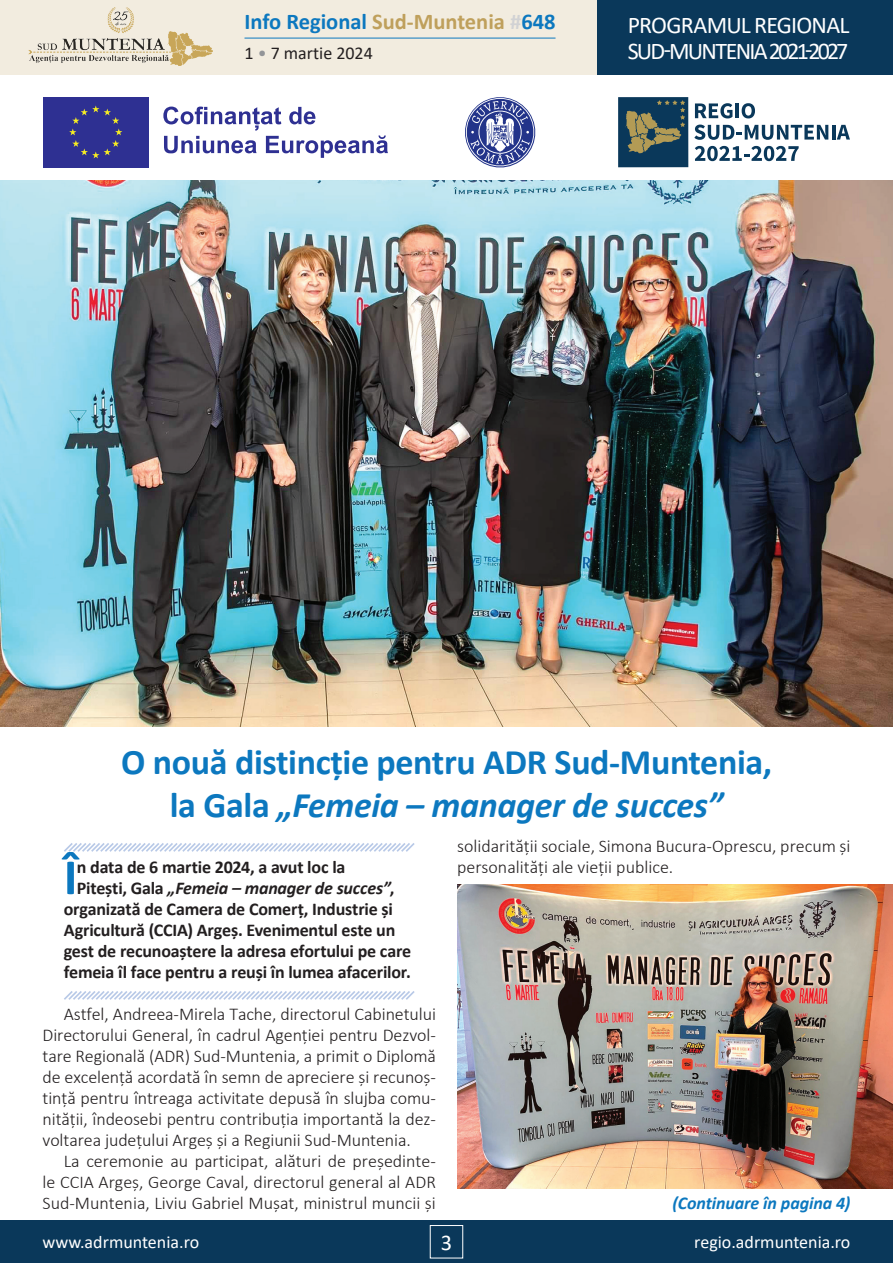
<style>
.page{position:relative;width:893px;height:1263px;background:#fff}
.page>*{position:absolute;margin:0;border:0;box-sizing:border-box;transform-origin:0 0}
.t1{font:700 51.15px "Calibri";color:#0c78bf}
.t2{font:700 36px/43.2px "Calibri";letter-spacing:-.01em;color:#0c78bf;text-align:center}
.t3{font:24px/25.5px "Calibri";letter-spacing:-.055em;color:#fff}
.t4{font:700 22.5px "Calibri";color:#0c78bf}
.t5{font:22.5px "Calibri";color:#fff}
.t6{font:300 18px/21px "Calibri";color:#231f20;text-align:justify}
.t7{font:700 18px "Calibri";letter-spacing:-.01em;color:#231f20}
.t8{font:18px "Calibri";color:#fff}
.t9{font:italic 700 18px "Calibri";letter-spacing:-.01em;color:#231f20}
.t10{font:italic 700 18px "Calibri";letter-spacing:-.005em;color:#0c78bf}
.t11{font:18px "Calibri";color:#231f20}
.s1{color:#bfa05c}
.s2{color:#d1d2d4}
.s3{color:#939598}
.s4{font-style:italic}
.s5{font-style:normal}
</style>
<div class="page">
<div style="left:0;top:1220px;width:893px;height:43px;background:#0a385a"></div>
<div style="left:0;top:0;width:893px;height:75px;background:#f2ecdf"></div>
<div style="left:597px;top:0;width:296px;height:75px;background:#0a385a"></div>
<hr style="left:244px;top:38px;width:311px;height:1px;background:#0c78bf">
<img style="left:28px;top:7px;width:185px;height:59px">
<svg style="left:695px;top:146px;width:104px;height:15px"></svg>
<svg style="left:837px;top:125px;width:13px;height:15px"></svg>
<hr style="left:832px;top:125px;width:3px;height:15px;background:#0a385a">
<svg style="left:694px;top:125px;width:134px;height:15px"></svg>
<svg style="left:742px;top:103px;width:13px;height:15px"></svg>
<hr style="left:735px;top:103px;width:4px;height:15px;background:#0a385a">
<svg style="left:695px;top:103px;width:37px;height:15px"></svg>
<div style="left:618px;top:97px;width:70px;height:70px;background:#0a385a"></div>
<svg style="left:625px;top:100px;width:60px;height:53px"></svg>
<div style="left:43px;top:97px;width:105px;height:70px;background:#2e3092"></div>
<svg style="left:69px;top:105px;width:53px;height:53px"></svg>
<svg style="left:163px;top:107px;width:225px;height:51px"></svg>
<svg style="left:465px;top:97px;width:71px;height:71px"></svg>
<svg style="left:64px;top:843px;width:351px;height:9px"></svg>
<svg style="left:64px;top:991px;width:351px;height:9px"></svg>
<img style="left:0;top:180px;width:893px;height:546px">
<img style="left:457px;top:884px;width:436px;height:304px">
<p class="t4" style="left:244px;top:6px;width:313px">Info Regional <span class="s1">Sud-Muntenia</span> <span class="s2">#</span>648</p>
<p class="t11" style="left:244px;top:41px;width:130px">1 <span class="s3">•</span> 7 martie 2024</p>
<h3 class="t3" style="left:628px;top:12px;width:223px">PROGRAMUL REGIONAL<br>SUD-MUNTENIA 2021-2027</h3>
<h2 class="t2" style="left:121px;top:740px;width:653px">O nouă distincție pentru ADR Sud-Muntenia, la Gala <span class="s4">„Femeia – manager de succes”</span></h2>
<h1 class="t1" style="left:64px;top:841px;width:15px">Î</h1>
<p class="t7" style="left:77px;top:854px;width:270px">n data de 6 martie 2024, a avut loc la</p>
<p class="t9" style="left:77px;top:875px;width:319px"><span class="s5">Pitești, Gala</span> „Femeia – manager de succes”<span class="s5">,</span></p>
<p class="t7" style="left:64px;top:896px;width:331px">organizată de Camera de Comerţ, Industrie şi</p>
<p class="t7" style="left:64px;top:917px;width:333px">Agricultură (CCIA) Argeş. Evenimentul este un</p>
<p class="t7" style="left:64px;top:938px;width:349px">gest de recunoaștere la adresa efortului pe care</p>
<p class="t7" style="left:64px;top:959px;width:349px">femeia îl face pentru a reuși în lumea afacerilor.</p>
<p class="t6" style="left:43px;top:1003px;width:395px;text-indent:21px">Astfel, Andreea-Mirela Tache, directorul Cabinetului Directorului General, în cadrul Agenției pentru Dezvol&shy;tare Regională (ADR) Sud-Muntenia, a primit o Diplomă de excelență acordată în semn de apreciere și recunoș&shy;tință pentru întreaga activitate depusă în slujba comu&shy;nității, îndeosebi pentru contribuția importantă la dez&shy;voltarea județului Argeș și a Regiunii Sud-Muntenia.</p>
<p class="t6" style="left:43px;top:1150px;width:395px;text-indent:21px">La ceremonie au participat, alături de președinte&shy;le CCIA Argeș, George Caval, directorul general al ADR Sud-Muntenia, Liviu Gabriel Mușat, ministrul muncii și</p>
<p class="t6" style="left:457px;top:835px;width:395px">solidarității sociale, Simona Bucura-Oprescu, precum și personalități ale vieții publice.</p>
<p class="t10" style="left:673px;top:1190px;width:179px">(Continuare în pagina 4)</p>
<p class="t8" style="left:43px;top:1230px;width:158px">www.adrmuntenia.ro</p>
<p class="t5" style="left:441px;top:1226px;width:13px">3</p>
<p class="t8" style="left:694px;top:1230px;width:158px">regio.adrmuntenia.ro</p>
</div>
